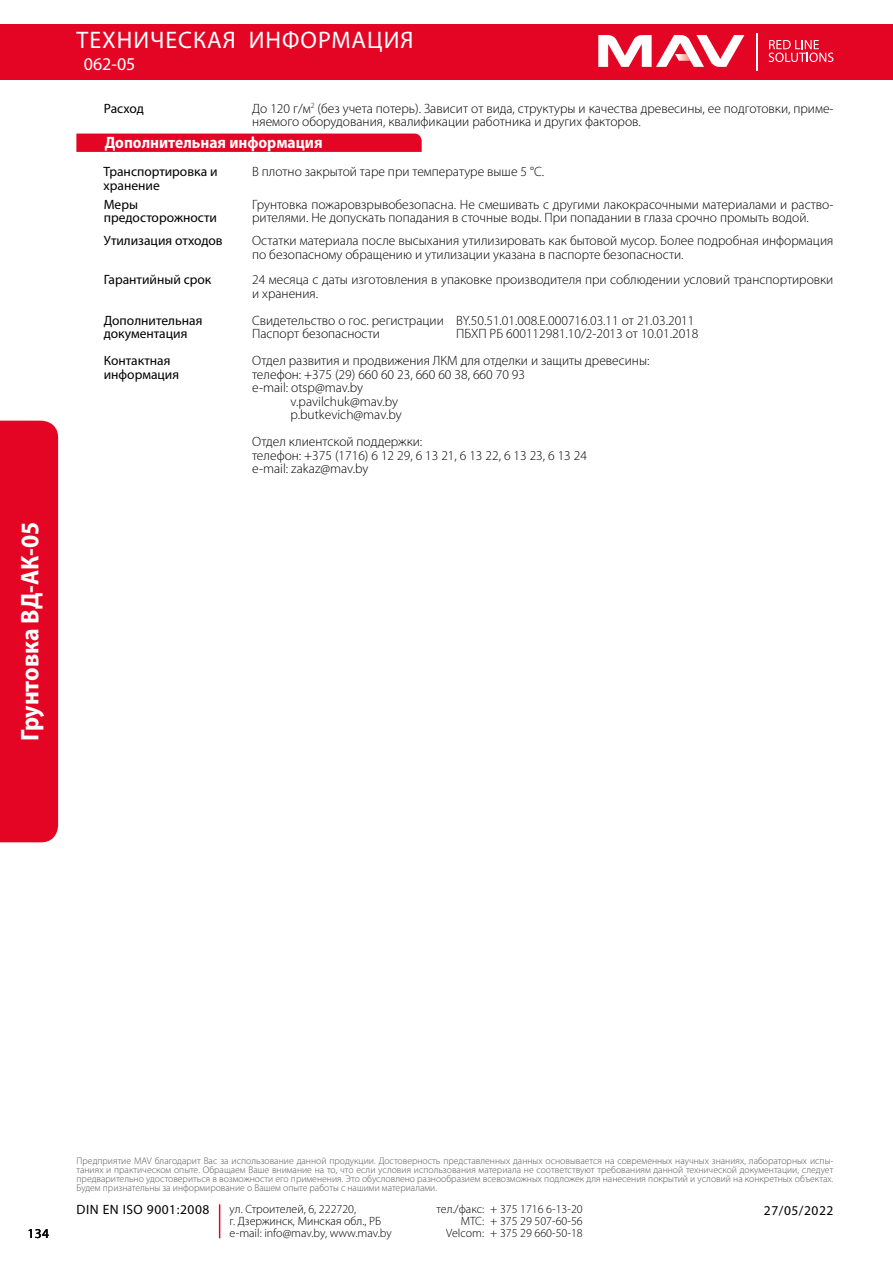
<style>
.page{position:relative;width:893px;height:1263px;background:#fff}
.page>*{position:absolute;margin:0;border:0;box-sizing:border-box;transform-origin:0 0}
.t1{font:700 semi-condensed 25.5px "Myriad Pro";color:#fff}
.t2{font:24px "Myriad Pro";letter-spacing:.04em;color:#fff}
.t3{font:18px "Myriad Pro";color:#fffffd}
.t4{font:700 semi-condensed 16.5px "Myriad Pro";color:#fff}
.t5{font:300 13.5px/13.5px "Myriad Pro";color:#000}
.t6{font:13.5px/13.5px "Myriad Pro";color:#000}
.t7{font:13.5px "Myriad Pro";letter-spacing:.04em;color:#000}
.t8{font:300 12px/12px "Myriad Pro";color:#000}
.t9{font:300 9.75px/9px "Myriad Pro";color:#575756;text-align:justify}
</style>
<div class="page">
<div style="left:0;top:24px;width:893px;height:55px;background:#e40524"></div>
<div style="left:0;top:421px;width:58px;height:421px;background:#e40524"></div>
<svg style="left:598px;top:35px;width:146px;height:32px"></svg>
<hr style="left:756px;top:33px;width:1px;height:37px;background:#fff">
<svg style="left:769px;top:40px;width:64px;height:22px"></svg>
<hr style="left:219px;top:1204px;width:1px;height:34px;background:#e40524">
<div style="left:76px;top:134px;width:346px;height:18px;background:#e40524"></div>
<h2 class="t2" style="left:77px;top:27px;width:338px">ТЕХНИЧЕСКАЯ ИНФОРМАЦИЯ</h2>
<h3 class="t3" style="left:84px;top:54px;width:53px">062-05</h3>
<p class="t5" style="left:252px;top:102px;width:583px">До 120 г/м<sup>2</sup> (без учета потерь). Зависит от вида, структуры и качества древесины, ее подготовки, приме&shy;няемого оборудования, квалификации работника и других факторов.</p>
<p class="t5" style="left:252px;top:165px;width:294px">В плотно закрытой таре при температуре выше 5 °С.</p>
<p class="t6" style="left:104px;top:102px;width:42px">Расход</p>
<p class="t4" style="left:105px;top:133px;width:219px">Дополнительная информация</p>
<p class="t6" style="left:104px;top:165px;width:115px">Транспортировка и хранение</p>
<h1 class="t1" style="left:16px;top:741px;width:220px;rotate:-90deg">Грунтовка ВД-АК-05</h1>
<p class="t6" style="left:104px;top:198px;width:115px">Меры предосторожности</p>
<p class="t5" style="left:252px;top:198px;width:583px">Грунтовка пожаровзрывобезопасна. Не смешивать с другими лакокрасочными материалами и раство&shy;рителями. Не допускать попадания в сточные воды. При попадании в глаза срочно промыть водой.</p>
<p class="t6" style="left:104px;top:234px;width:120px">Утилизация отходов</p>
<p class="t5" style="left:252px;top:234px;width:583px">Остатки материала после высыхания утилизировать как бытовой мусор. Более подробная информация по безопасному обращению и утилизации указана в паспорте безопасности.</p>
<p class="t6" style="left:104px;top:273px;width:109px">Гарантийный срок</p>
<p class="t5" style="left:252px;top:273px;width:583px">24 месяца с даты изготовления в упаковке производителя при соблюдении условий транспортировки и хранения.</p>
<p class="t6" style="left:104px;top:314px;width:100px">Дополнительная документация</p>
<p class="t5" style="left:252px;top:314px;width:193px">Свидетельство о гос. регистрации<br>Паспорт безопасности</p>
<p class="t5" style="left:456px;top:314px;width:244px">BY.50.51.01.008.Е.000716.03.11 от 21.03.2011<br>ПБХП РБ 600112981.10/2-2013 от 10.01.2018</p>
<p class="t6" style="left:104px;top:354px;width:77px">Контактная информация</p>
<p class="t5" style="left:252px;top:354px;width:399px">Отдел развития и продвижения ЛКМ для отделки и защиты древесины:</p>
<p class="t5" style="left:252px;top:368px;width:274px">телефон: +375 (29) 660 60 23, 660 60 38, 660 70 93</p>
<p class="t5" style="left:252px;top:381px;width:113px">e-mail: otsp@mav.by</p>
<p class="t5" style="left:291px;top:395px;width:109px">v.pavilchuk@mav.by</p>
<p class="t5" style="left:291px;top:408px;width:113px">p.butkevich@mav.by</p>
<p class="t5" style="left:252px;top:435px;width:336px">Отдел клиентской поддержки:<br>телефон: +375 (1716) 6 12 29, 6 13 21, 6 13 22, 6 13 23, 6 13 24 e-mail: zakaz@mav.by</p>
<p class="t9" style="left:77px;top:1156px;width:758px">Предприятие MAV благодарит Вас за использование данной продукции. Достоверность представленных данных основывается на современных научных знаниях, лабораторных испы&shy;таниях и практическом опыте. Обращаем Ваше внимание на то, что если условия использования материала не соответствуют требованиям данной технической документации, следует предварительно удостовериться в возможности его применения. Это обусловлено разнообразием всевозможных подложек для нанесения покрытий и условий на конкретных объектах.<br>Будем признательны за информирование о Вашем опыте работы с нашими материалами.</p>
<p class="t8" style="left:437px;top:1203px;width:49px;text-align:right">тел./факс:<br>МТС:</p>
<p class="t7" style="left:77px;top:1202px;width:134px">DIN EN ISO 9001:2008</p>
<p class="t8" style="left:230px;top:1203px;width:164px">ул. Строителей, 6, 222720,<br>г. Дзержинск, Минская обл., РБ e-mail: info@mav.by, www.mav.by</p>
<p class="t8" style="left:490px;top:1203px;width:94px;text-align:justify">+ 375 1716 6-13-20 + 375 29 507-60-56 + 375 29 660-50-18</p>
<p class="t6" style="left:27px;top:1227px;width:23px">134</p>
<p class="t8" style="left:446px;top:1227px;width:39px">Velcom:</p>
<p class="t6" style="left:764px;top:1203px;width:71px">27/05/2022</p>
</div>
